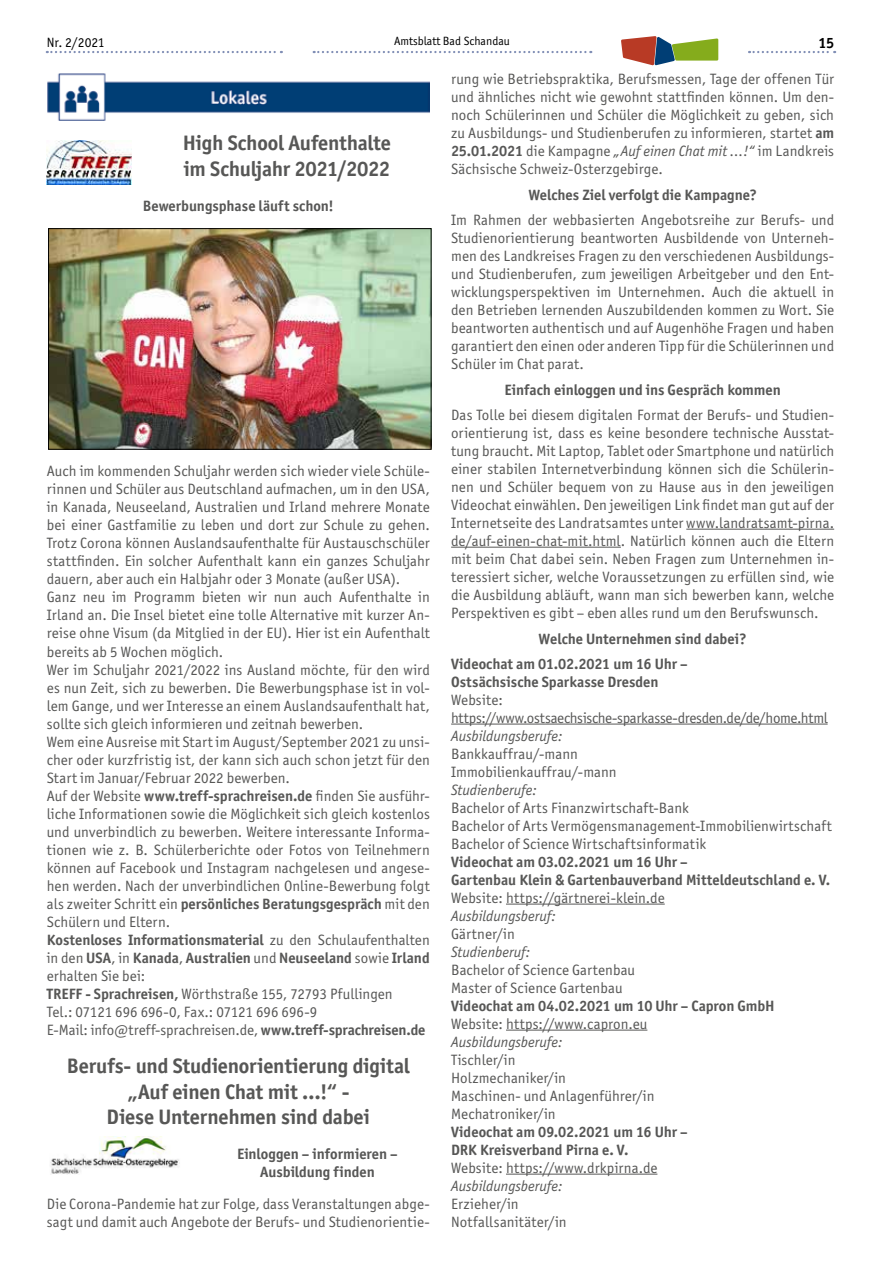
<style>
.page{position:relative;width:881px;height:1263px;background:#fff}
.page>*{position:absolute;margin:0;border:0;box-sizing:border-box;transform-origin:0 0}
.t1{font:700 21px/25.2px "Officina San ITC";letter-spacing:-.01em;color:#575756}
.t2{font:15px/18px "Officina San ITC";letter-spacing:.005em;color:#575756}
.t3{font:700 15px/18px "Officina San ITC";color:#575756}
.t4{font:italic 15px "Officina San ITC";color:#575756}
.t5{font:15px/18px "Officina San ITC";letter-spacing:-.02em;color:#575756}
.t6{font:700 15px "Officina San ITC";color:#000}
.t7{font:13.5px "Officina San ITC";color:#000}
.t8{font:12px "Officina San ITC";color:#000}
.s1{font-weight:700}
.s2{font-style:italic}
</style>
<div class="page">
<svg style="left:313px;top:51px;width:278px;height:2px"></svg>
<svg style="left:47px;top:51px;width:235px;height:2px"></svg>
<svg style="left:748px;top:51px;width:86px;height:2px"></svg>
<svg style="left:621px;top:36px;width:97px;height:29px"></svg>
<hr style="left:686px;top:529px;width:147px;height:1px;background:#575756">
<hr style="left:451px;top:547px;width:169px;height:1px;background:#575756">
<hr style="left:451px;top:724px;width:376px;height:1px;background:#575756">
<hr style="left:506px;top:904px;width:158px;height:1px;background:#575756">
<hr style="left:506px;top:1030px;width:141px;height:1px;background:#575756">
<hr style="left:506px;top:1174px;width:151px;height:1px;background:#575756">
<img style="left:47px;top:73px;width:382px;height:48px">
<img style="left:50px;top:230px;width:379px;height:217px">
<div style="left:48px;top:228px;width:383px;height:221px;border:1px solid #000"></div>
<img style="left:47px;top:140px;width:85px;height:45px">
<img style="left:50px;top:1136px;width:130px;height:38px">
<p class="t7" style="left:47px;top:34px;width:59px">Nr. 2/2021</p>
<p class="t8" style="left:394px;top:34px;width:117px">Amtsblatt Bad Schandau</p>
<p class="t6" style="left:818px;top:34px;width:17px">15</p>
<p class="t2" style="left:451px;top:70px;width:384px;text-align:justify">rung wie Betriebspraktika, Berufsmessen, Tage der offenen Tür und ähnliches nicht wie gewohnt stattfinden können. Um den&shy;noch Schülerinnen und Schüler die Möglichkeit zu geben, sich zu Ausbildungs- und Studienberufen zu informieren, startet <span class="s1">am 25.01.2021</span> die Kampagne <span class="s2">„Auf einen Chat mit …!“</span> im Landkreis Sächsische Schweiz-Osterzgebirge.</p>
<p class="t3" style="left:528px;top:186px;width:230px">Welches Ziel verfolgt die Kampagne?</p>
<p class="t2" style="left:451px;top:211px;width:384px;text-align:justify">Im Rahmen der webbasierten Angebotsreihe zur Berufs- und Studienorientierung beantworten Ausbildende von Unterneh&shy;men des Landkreises Fragen zu den verschiedenen Ausbildungs&shy;und Studienberufen, zum jeweiligen Arbeitgeber und den Ent&shy;wicklungsperspektiven im Unternehmen. Auch die aktuell in den Betrieben lernenden Auszubildenden kommen zu Wort. Sie beantworten authentisch und auf Augenhöhe Fragen und haben garantiert den einen oder anderen Tipp für die Schülerinnen und Schüler im Chat parat.</p>
<p class="t3" style="left:504px;top:381px;width:278px">Einfach einloggen und ins Gespräch kommen</p>
<p class="t2" style="left:451px;top:405px;width:384px;text-align:justify">Das Tolle bei diesem digitalen Format der Berufs- und Studien&shy;orientierung ist, dass es keine besondere technische Ausstat&shy;tung braucht. Mit Laptop, Tablet oder Smartphone und natürlich einer stabilen Internetverbindung können sich die Schülerin&shy;nen und Schüler bequem von zu Hause aus in den jeweiligen Videochat einwählen. Den jeweiligen Link findet man gut auf der Internetseite des Landratsamtes unter www.landratsamt-pirna. de/auf-einen-chat-mit.html. Natürlich können auch die Eltern mit beim Chat dabei sein. Neben Fragen zum Unternehmen in&shy;teressiert sicher, welche Voraussetzungen zu erfüllen sind, wie die Ausbildung abläuft, wann man sich bewerben kann, welche Perspektiven es gibt – eben alles rund um den Berufswunsch.</p>
<p class="t3" style="left:451px;top:627px;width:297px;line-height:24.3px;text-indent:87px">Welche Unternehmen sind dabei?<br>Videochat am 01.02.2021 um 16 Uhr –</p>
<p class="t3" style="left:451px;top:672px;width:209px">Ostsächsische Sparkasse Dresden</p>
<p class="t5" style="left:451px;top:690px;width:378px">Website: https://www.ostsaechsische-sparkasse-dresden.de/de/home.html</p>
<p class="t4" style="left:451px;top:727px;width:113px">Ausbildungsberufe:</p>
<p class="t2" style="left:451px;top:744px;width:167px">Bankkauffrau/-mann<br>Immobilienkauffrau/-mann</p>
<p class="t4" style="left:451px;top:781px;width:87px">Studienberufe:</p>
<p class="t2" style="left:451px;top:798px;width:382px">Bachelor of Arts Finanzwirtschaft-Bank<br>Bachelor of Arts Vermögensmanagement-Immobilienwirtschaft<br>Bachelor of Science Wirtschaftsinformatik</p>
<p class="t3" style="left:451px;top:852px;width:380px">Videochat am 03.02.2021 um 16 Uhr –<br>Gartenbau Klein &amp; Gartenbauverband Mitteldeutschland e. V.</p>
<p class="t2" style="left:451px;top:888px;width:215px">Website: https://gärtnerei-klein.de</p>
<p class="t4" style="left:451px;top:907px;width:106px">Ausbildungsberuf:</p>
<p class="t2" style="left:451px;top:924px;width:65px">Gärtner/in</p>
<p class="t4" style="left:451px;top:943px;width:81px">Studienberuf:</p>
<p class="t2" style="left:451px;top:960px;width:185px">Bachelor of Science Gartenbau<br>Master of Science Gartenbau</p>
<p class="t3" style="left:451px;top:996px;width:325px">Videochat am 04.02.2021 um 10 Uhr – Capron GmbH</p>
<p class="t2" style="left:451px;top:1014px;width:198px">Website: https://www.capron.eu</p>
<p class="t4" style="left:451px;top:1033px;width:113px">Ausbildungsberufe:</p>
<p class="t2" style="left:451px;top:1050px;width:205px">Tischler/in<br>Holzmechaniker/in<br>Maschinen- und Anlagenführer/in<br>Mechatroniker/in</p>
<p class="t3" style="left:451px;top:1122px;width:238px">Videochat am 09.02.2021 um 16 Uhr –<br>DRK Kreisverband Pirna e. V.</p>
<p class="t2" style="left:451px;top:1158px;width:208px">Website: https://www.drkpirna.de</p>
<p class="t4" style="left:451px;top:1177px;width:113px">Ausbildungsberufe:</p>
<p class="t2" style="left:451px;top:1194px;width:117px">Erzieher/in<br>Notfallsanitäter/in</p>
<h1 class="t1" style="left:183px;top:131px;width:209px">High School Aufenthalte im Schuljahr 2021/2022</h1>
<p class="t3" style="left:143px;top:197px;width:192px">Bewerbungsphase läuft schon!</p>
<p class="t2" style="left:47px;top:462px;width:384px">Auch im kommenden Schuljahr werden sich wieder viele Schüle&shy;rinnen und Schüler aus Deutschland aufmachen, um in den USA, in Kanada, Neuseeland, Australien und Irland mehrere Monate bei einer Gastfamilie zu leben und dort zur Schule zu gehen.<br>Trotz Corona können Auslandsaufenthalte für Austauschschüler stattfinden. Ein solcher Aufenthalt kann ein ganzes Schuljahr dauern, aber auch ein Halbjahr oder 3 Monate (außer USA).<br>Ganz neu im Programm bieten wir nun auch Aufenthalte in Irland an. Die Insel bietet eine tolle Alternative mit kurzer An&shy;reise ohne Visum (da Mitglied in der EU). Hier ist ein Aufenthalt bereits ab 5 Wochen möglich.<br>Wer im Schuljahr 2021/2022 ins Ausland möchte, für den wird es nun Zeit, sich zu bewerben. Die Bewerbungsphase ist in vol&shy;lem Gange, und wer Interesse an einem Auslandsaufenthalt hat, sollte sich gleich informieren und zeitnah bewerben.<br>Wem eine Ausreise mit Start im August/September 2021 zu unsi&shy;cher oder kurzfristig ist, der kann sich auch schon jetzt für den Start im Januar/Februar 2022 bewerben.<br>Auf der Website <span class="s1">www.treff-sprachreisen.de</span> finden Sie ausführ&shy;liche Informationen sowie die Möglichkeit sich gleich kostenlos und unverbindlich zu bewerben. Weitere interessante Informa&shy;tionen wie z. B. Schülerberichte oder Fotos von Teilnehmern können auf Facebook und Instagram nachgelesen und angese&shy;hen werden. Nach der unverbindlichen Online-Bewerbung folgt als zweiter Schritt ein <span class="s1">persönliches Beratungsgespräch</span> mit den Schülern und Eltern.<br><span class="s1">Kostenloses Informationsmaterial</span> zu den Schulaufenthalten in den <span class="s1">USA</span>, in <span class="s1">Kanada</span>, <span class="s1">Australien</span> und <span class="s1">Neuseeland</span> sowie <span class="s1">Irland </span>erhalten Sie bei:<br><span class="s1">TREFF - Sprachreisen,</span> Wörthstraße 155, 72793 Pfullingen<br>Tel.: 07121 696 696-0, Fax.: 07121 696 696-9<br>E-Mail: info@treff-sprachreisen.de, <span class="s1">www.treff-sprachreisen.de</span></p>
<h1 class="t1" style="left:67px;top:1053px;width:344px;text-align:center">Berufs- und Studienorientierung digital „Auf einen Chat mit …!“ -<br>Diese Unternehmen sind dabei</h1>
<p class="t3" style="left:237px;top:1144px;width:162px;text-align:center">Einloggen – informieren –<br>Ausbildung finden</p>
<p class="t2" style="left:47px;top:1195px;width:384px">Die Corona-Pandemie hat zur Folge, dass Veranstaltungen abge&shy;sagt und damit auch Angebote der Berufs- und Studienorientie-</p>
</div>
